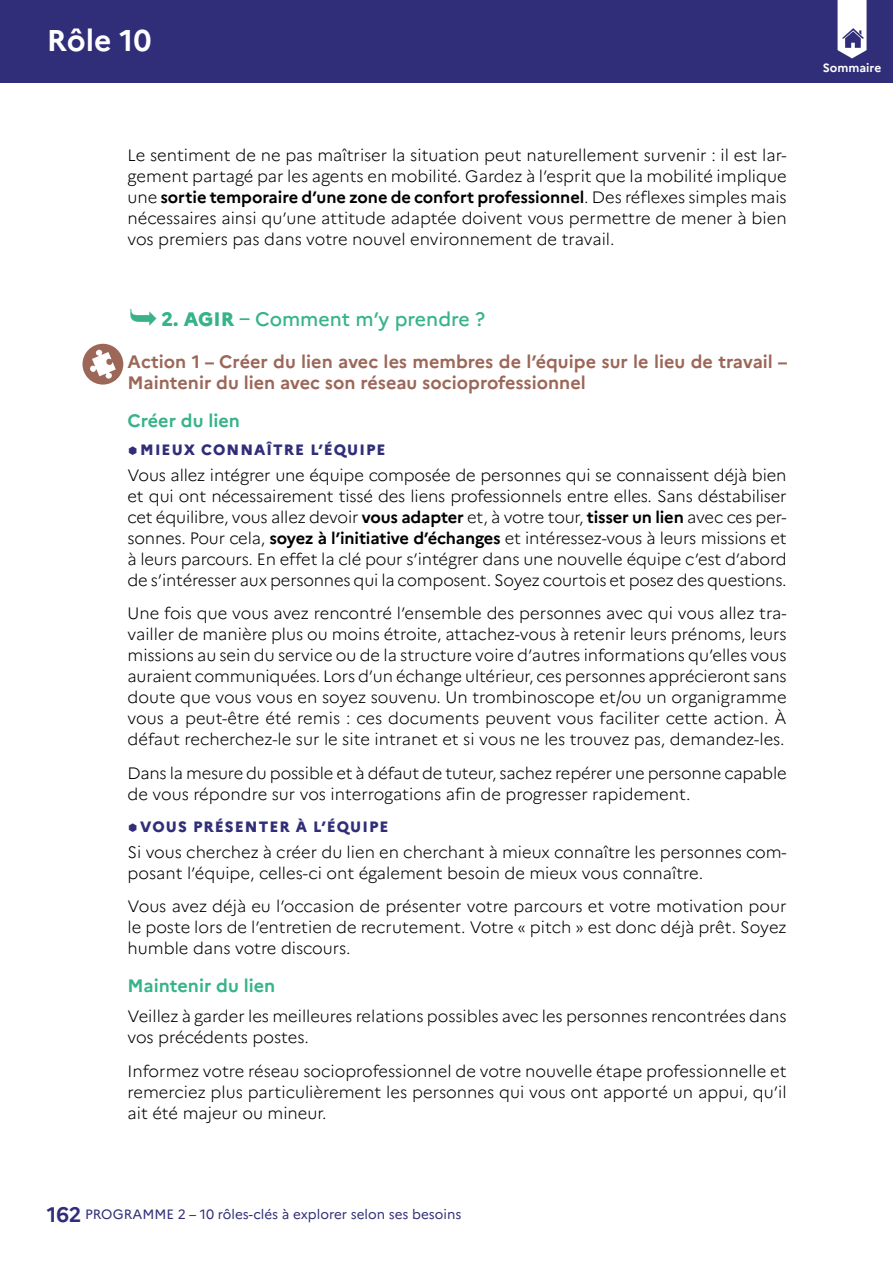
<style>
.page{position:relative;width:893px;height:1263px;background:#fff}
.page>*{position:absolute;margin:0;border:0;box-sizing:border-box;transform-origin:0 0}
.t1{font:700 30px "Marianne";color:#fff}
.t2{font:700 21px "Marianne";color:#312e79}
.t3{font:500 19.5px "Marianne";color:#36b38b}
.t4{font:700 18px/21px "Marianne";color:#9c6758}
.t5{font:700 18px "Marianne";color:#36b38b}
.t6{font:300 16.5px/21px "Marianne";color:#000;text-align:justify}
.t7{font:800 15px "Marianne";letter-spacing:.07em;color:#312e79}
.t8{font:13.5px "Marianne";color:#312e79}
.t9{font:700 12px "Marianne";color:#fff}
.s1{font-weight:700}
.s2{font-weight:800}
</style>
<div class="page">
<div style="left:0;top:0;width:893px;height:83px;background:#312e79"></div>
<svg style="left:838px;top:0;width:28px;height:58px"></svg>
<div style="left:82px;top:344px;width:41px;height:41px;background:#9c6758;border-radius:50%"></div>
<svg style="left:90px;top:350px;width:26px;height:29px"></svg>
<h1 class="t1" style="left:47px;top:22px;width:106px">Rôle 10</h1>
<p class="t6" style="left:128px;top:145px;width:661px">Le sentiment de ne pas maîtriser la situation peut naturellement survenir : il est lar&shy;gement partagé par les agents en mobilité. Gardez à l’esprit que la mobilité implique une <span class="s1">sortie temporaire d’une zone de confort professionnel</span>. Des réflexes simples mais nécessaires ainsi qu’une attitude adaptée doivent vous permettre de mener à bien vos premiers pas dans votre nouvel environnement de travail.</p>
<p class="t3" style="left:162px;top:307px;width:325px"><span class="s2">2. AGIR</span> – Comment m’y prendre ?</p>
<p class="t4" style="left:128px;top:351px;width:661px">Action 1 – Créer du lien avec les membres de l’équipe sur le lieu de travail –<br>Maintenir du lien avec son réseau socioprofessionnel</p>
<p class="t5" style="left:128px;top:410px;width:114px">Créer du lien</p>
<p class="t7" style="left:140px;top:441px;width:247px">MIEUX CONNAÎTRE L’ÉQUIPE</p>
<p class="t6" style="left:128px;top:464px;width:661px">Vous allez intégrer une équipe composée de personnes qui se connaissent déjà bien et qui ont nécessairement tissé des liens professionnels entre elles. Sans déstabiliser cet équilibre, vous allez devoir <span class="s1">vous adapter</span> et, à votre tour, <span class="s1">tisser un lien</span> avec ces per&shy;sonnes. Pour cela, <span class="s1">soyez à l’initiative d’échanges</span> et intéressez-vous à leurs missions et à leurs parcours. En effet la clé pour s’intégrer dans une nouvelle équipe c’est d’abord de s’intéresser aux personnes qui la composent. Soyez courtois et posez des questions.</p>
<p class="t6" style="left:128px;top:603px;width:661px">Une fois que vous avez rencontré l’ensemble des personnes avec qui vous allez tra&shy;vailler de manière plus ou moins étroite, attachez-vous à retenir leurs prénoms, leurs missions au sein du service ou de la structure voire d’autres informations qu’elles vous auraient communiquées. Lors d’un échange ultérieur, ces personnes apprécieront sans doute que vous vous en soyez souvenu. Un trombinoscope et/ou un organigramme vous a peut-être été remis : ces documents peuvent vous faciliter cette action. À défaut recherchez-le sur le site intranet et si vous ne les trouvez pas, demandez-les.</p>
<p class="t6" style="left:128px;top:763px;width:661px">Dans la mesure du possible et à défaut de tuteur, sachez repérer une personne capable de vous répondre sur vos interrogations afin de progresser rapidement.</p>
<p class="t7" style="left:140px;top:818px;width:250px">VOUS PRÉSENTER À L’ÉQUIPE</p>
<p class="t6" style="left:128px;top:841px;width:661px">Si vous cherchez à créer du lien en cherchant à mieux connaître les personnes com&shy;posant l’équipe, celles-ci ont également besoin de mieux vous connaître.</p>
<p class="t6" style="left:128px;top:896px;width:661px">Vous avez déjà eu l’occasion de présenter votre parcours et votre motivation pour le poste lors de l’entretien de recrutement. Votre « pitch » est donc déjà prêt. Soyez humble dans votre discours.</p>
<p class="t5" style="left:128px;top:975px;width:149px">Maintenir du lien</p>
<p class="t6" style="left:128px;top:1005px;width:661px">Veillez à garder les meilleures relations possibles avec les personnes rencontrées dans vos précédents postes.</p>
<p class="t6" style="left:128px;top:1060px;width:661px">Informez votre réseau socioprofessionnel de votre nouvelle étape professionnelle et remerciez plus particulièrement les personnes qui vous ont apporté un appui, qu’il ait été majeur ou mineur.</p>
<p class="t2" style="left:47px;top:1202px;width:36px">162</p>
<p class="t8" style="left:85px;top:1206px;width:378px">PROGRAMME 2 – 10 rôles-clés à explorer selon ses besoins</p>
<p class="t9" style="left:823px;top:60px;width:60px">Sommaire</p>
</div>
